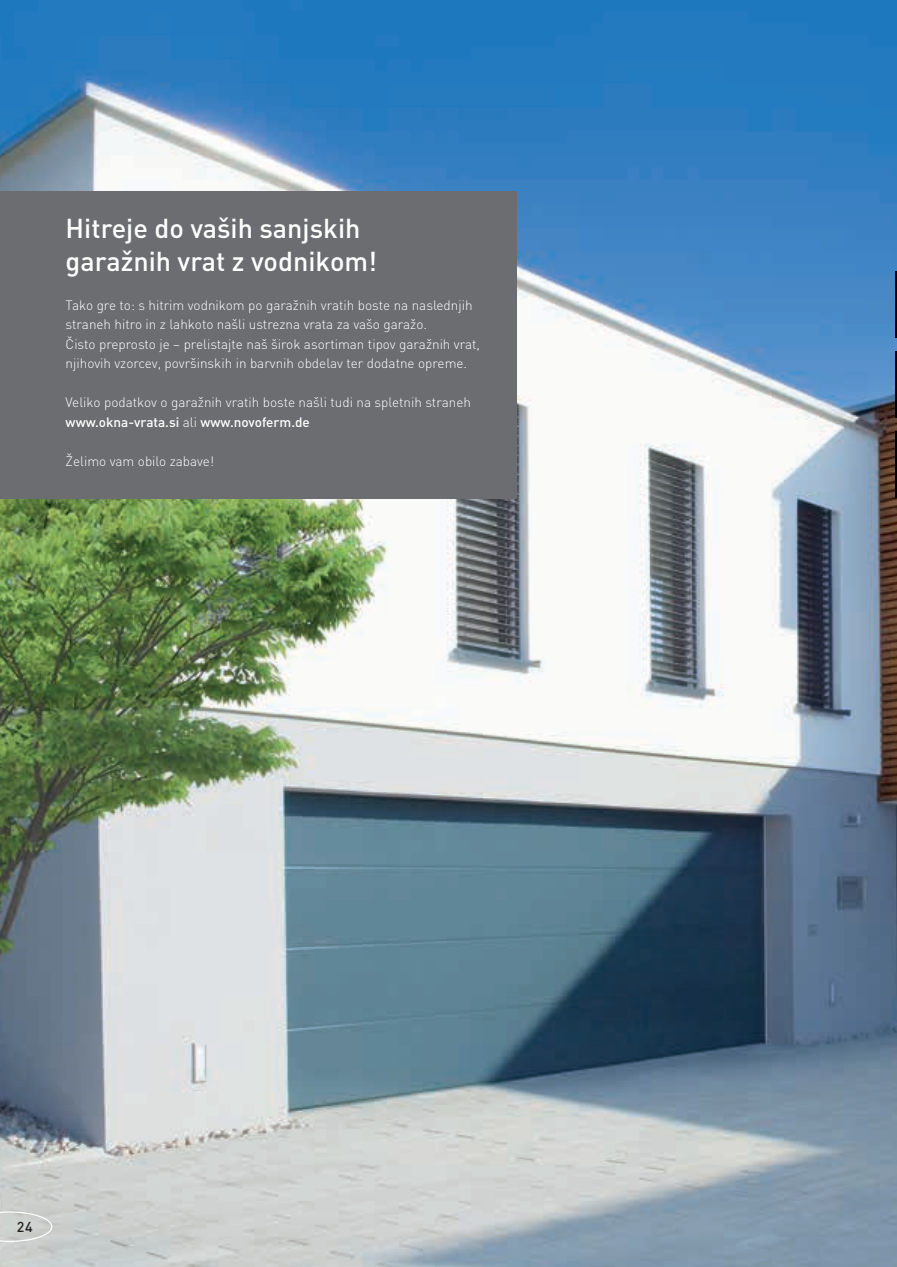
<style>
.page{position:relative;width:897px;height:1267px;background:#fff}
.page>*{position:absolute;margin:0;border:0;box-sizing:border-box;transform-origin:0 0}
.t1{font:500 27px/33px "DIN Pro";color:#fff}
.t2{font:500 14.25px "DIN Pro";color:#231f20}
.t3{font:300 13.5px/19.5px "DIN Pro";color:#fff}
.s1{font-weight:500}
</style>
<div class="page">
<img style="left:0;top:0;width:897px;height:1267px">
<div style="left:0;top:191px;width:516px;height:307px;background:#6c6d70"></div>
<hr style="left:895px;top:271px;width:2px;height:67px;background:#000">
<hr style="left:895px;top:351px;width:2px;height:67px;background:#000">
<hr style="left:895px;top:431px;width:2px;height:67px;background:#000">
<svg style="left:0;top:1211px;width:52px;height:31px;background:#d0d2d0"></svg>
<h1 class="t1" style="left:66px;top:210px;width:313px">Hitreje do vaših sanjskih garažnih vrat z vodnikom!</h1>
<p class="t3" style="left:66px;top:294px;width:416px">Tako gre to: s hitrim vodnikom po garažnih vratih boste na naslednjih straneh hitro in z lahkoto našli ustrezna vrata za vašo garažo.<br>Čisto preprosto je – prelistajte naš širok asortiman tipov garažnih vrat, njihovih vzorcev, površinskih in barvnih obdelav ter dodatne opreme.</p>
<p class="t3" style="left:66px;top:392px;width:407px">Veliko podatkov o garažnih vratih boste našli tudi na spletnih straneh <span class="s1">www.okna-vrata.si</span> ali <span class="s1">www.novoferm.de</span></p>
<p class="t3" style="left:66px;top:450px;width:150px">Želimo vam obilo zabave!</p>
<p class="t2" style="left:17px;top:1216px;width:17px">24</p>
</div>
